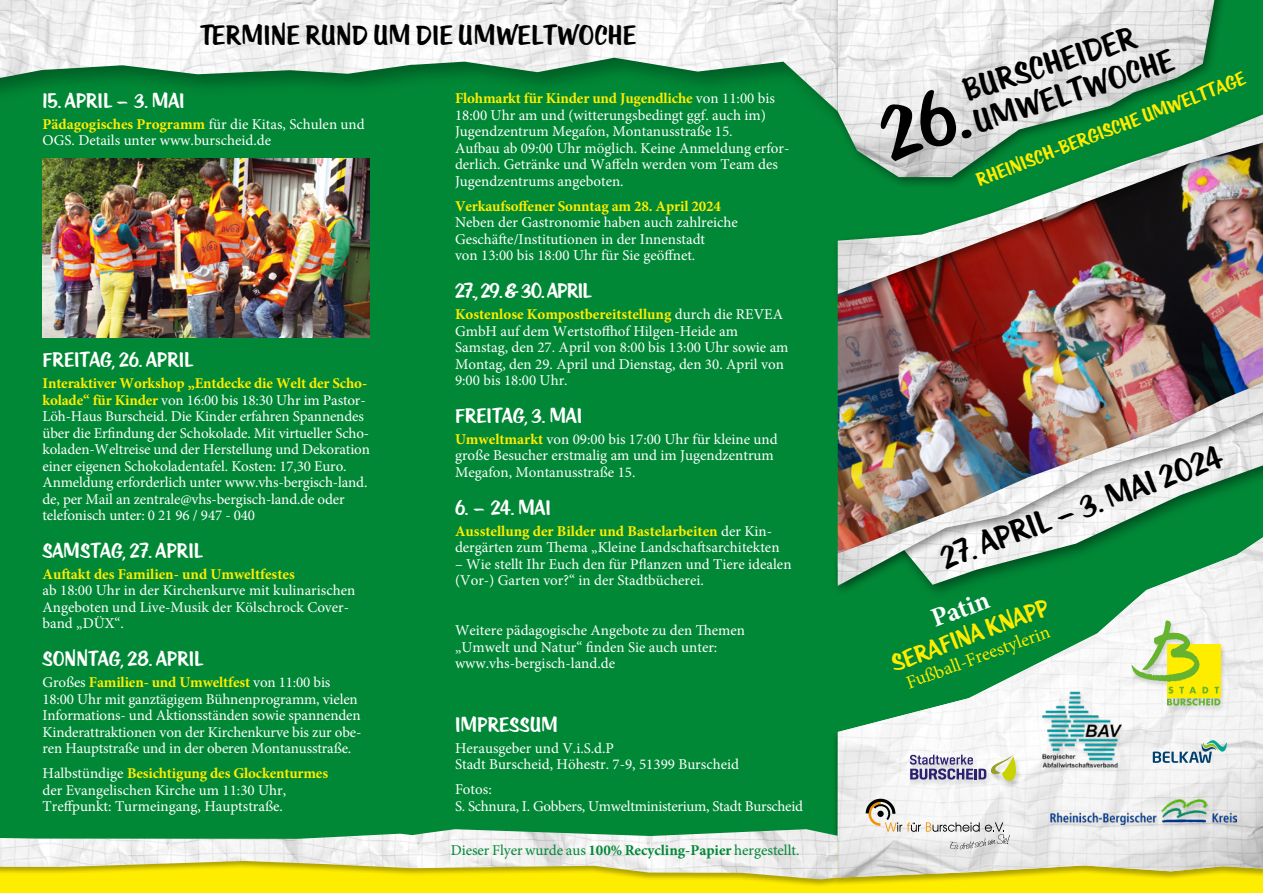
<style>
.page{position:relative;width:1263px;height:893px;background:#fff}
.page>*{position:absolute;margin:0;border:0;box-sizing:border-box;transform-origin:0 0}
.t1{font:35.4px "KTF Roadstar";color:#000}
.t2{font:35.1px/33.5px "KTF Roadstar";color:#000}
.t3{font:30px "KTF Roadstar";color:#000}
.t4{font:26.85px "KTF Roadstar";color:#ffed00}
.t5{font:700 26.85px "Minion Pro";color:#fff}
.t6{font:22.5px "KTF Roadstar";color:#fff}
.t7{font:22.5px "KTF Roadstar";letter-spacing:-.03em;color:#fff}
.t8{font:21px "KTF Roadstar";color:#ffed00}
.t9{font:18.6px "Minion Pro";color:#ffed00}
.t10{font:15px/16.5px "Minion Pro";color:#fff}
.t11{font:700 15px "Minion Pro";letter-spacing:-.01em;color:#ffed00}
.t12{font:15px/16.5px "Minion Pro";letter-spacing:-.02em;color:#fff}
.t13{font:15px "Minion Pro";color:#008836}
.s1{font-weight:700;color:#ffed00}
.s2{font-weight:700}
</style>
<div class="page">
<div style="left:0;top:0;width:432px;height:869px;background:#008836"></div>
<div style="left:400px;top:0;width:450px;height:869px;background:#008836"></div>
<div style="left:0;top:841px;width:432px;height:52px;background:#ffed00"></div>
<div style="left:400px;top:841px;width:450px;height:52px;background:#ffed00"></div>
<div style="left:825px;top:841px;width:438px;height:52px;background:#ffed00"></div>
<div style="left:832px;top:493px;width:431px;height:393px;background:#000;opacity:.32"></div>
<img style="left:838px;top:597px;width:425px;height:281px">
<div style="left:1130px;top:620px;width:96px;height:93px;background:#000;opacity:.15"></div>
<svg style="left:1131px;top:620px;width:89px;height:86px"></svg>
<img style="left:1038px;top:687px;width:89px;height:89px">
<svg style="left:1153px;top:740px;width:74px;height:23px"></svg>
<div style="left:1049px;top:800px;width:193px;height:31px;background:#000;opacity:.15"></div>
<img style="left:1050px;top:800px;width:186px;height:25px">
<div style="left:908px;top:754px;width:113px;height:34px;background:#000;opacity:.15"></div>
<svg style="left:910px;top:754px;width:106px;height:27px"></svg>
<img style="left:838px;top:305px;width:425px;height:60px">
<div style="left:832px;top:96px;width:431px;height:209px;background:#000;opacity:.43"></div>
<img style="left:838px;top:114px;width:425px;height:180px">
<div style="left:832px;top:365px;width:431px;height:232px;background:#000;opacity:.47"></div>
<img style="left:838px;top:383px;width:425px;height:203px">
<img style="left:43px;top:158px;width:327px;height:180px">
<img style="left:0;top:0;width:831px;height:111px">
<svg style="left:866px;top:799px;width:144px;height:50px"></svg>
<div style="left:0;top:828px;width:840px;height:59px;background:#000;opacity:.32"></div>
<img style="left:0;top:829px;width:838px;height:50px">
<div style="left:831px;top:0;width:407px;height:189px;background:#000;opacity:.43"></div>
<img style="left:838px;top:0;width:376px;height:177px">
<svg style="left:875px;top:86px;width:97px;height:76px;background:#dcdcdc"></svg>
<h3 class="t3" style="left:200px;top:19px;width:438px">TERMINE RUND UM DIE UMWELTWOCHE</h3>
<h2 class="t2" style="left:958px;top:75px;width:210px;rotate:-18deg">BURSCHEIDER<br>UMWELTWOCHE</h2>
<h3 class="t8" style="left:973px;top:170px;width:288px;rotate:-21deg">RHEINISCH-BERGISCHE UMWELTTAGE</h3>
<h3 class="t6" style="left:43px;top:89px;width:144px">15. APRIL - 3. MAI</h3>
<p class="t10" style="left:43px;top:116px;width:324px"><span class="s1">Pädagogisches Programm</span> für die Kitas, Schulen und<br>OGS. Details unter www.burscheid.de</p>
<p class="t10" style="left:455px;top:90px;width:336px"><span class="s1">Flohmarkt für Kinder und Jugendliche</span> von 11:00 bis 18:00 Uhr am und (witterungsbedingt ggf. auch im)<br>Jugendzentrum Megafon, Montanusstraße 15.<br>Aufbau ab 09:00 Uhr möglich. Keine Anmeldung erfor&shy;derlich. Getränke und Waffeln werden vom Team des Jugendzentrums angeboten.</p>
<p class="t11" style="left:455px;top:196px;width:267px">Verkaufsoffener Sonntag am 28. April 2024</p>
<p class="t10" style="left:455px;top:214px;width:284px">Neben der Gastronomie haben auch zahlreiche<br>Geschäfte/Institutionen in der Innenstadt<br>von 13:00 bis 18:00 Uhr für Sie geöffnet.</p>
<h3 class="t7" style="left:455px;top:279px;width:138px">27., 29. &amp; 30. APRIL</h3>
<p class="t10" style="left:455px;top:306px;width:335px"><span class="s1">Kostenlose Kompostbereitstellung</span> durch die REVEA GmbH auf dem Wertstoffhof Hilgen-Heide am Samstag, den 27. April von 8:00 bis 13:00 Uhr sowie am Montag, den 29. April und Dienstag, den 30. April von 9:00 bis 18:00 Uhr.</p>
<h3 class="t6" style="left:455px;top:404px;width:129px">FREITAG, 3. MAI</h3>
<p class="t10" style="left:455px;top:431px;width:324px"><span class="s1">Umweltmarkt</span> von 09:00 bis 17:00 Uhr für kleine und große Besucher erstmalig am und im Jugendzentrum<br>Megafon, Montanusstraße 15.</p>
<h3 class="t6" style="left:455px;top:495px;width:97px">6. - 24. MAI</h3>
<p class="t10" style="left:455px;top:523px;width:326px"><span class="s1">Ausstellung der Bilder und Bastelarbeiten</span> der Kin&shy;dergärten zum Thema „Kleine Landschaftsarchitekten</p>
<p class="t10" style="left:455px;top:556px;width:338px">– Wie stellt Ihr Euch den für Pflanzen und Tiere idealen (Vor-) Garten vor?“ in der Stadtbücherei.</p>
<p class="t10" style="left:455px;top:622px;width:292px">Weitere pädagogische Angebote zu den Themen „Umwelt und Natur“ finden Sie auch unter: www.vhs-bergisch-land.de</p>
<h3 class="t6" style="left:43px;top:348px;width:152px">FREITAG, 26. APRIL</h3>
<p class="t10" style="left:43px;top:375px;width:329px"><span class="s1">Interaktiver Workshop „Entdecke die Welt der Scho&shy;kolade“ für Kinder</span> von 16:00 bis 18:30 Uhr im Pastor-Löh-Haus Burscheid. Die Kinder erfahren Spannendes über die Erfindung der Schokolade. Mit virtueller Scho&shy;koladen-Weltreise und der Herstellung und Dekoration einer eigenen Schokoladentafel. Kosten: 17,30 Euro.<br>Anmeldung erforderlich unter www.vhs-bergisch-land. de, per Mail an zentrale@vhs-bergisch-land.de oder telefonisch unter: 0 21 96 / 947 - 040</p>
<h3 class="t6" style="left:43px;top:539px;width:162px">SAMSTAG, 27. APRIL</h3>
<p class="t11" style="left:43px;top:563px;width:254px">Auftakt des Familien- und Umweltfestes</p>
<p class="t10" style="left:43px;top:582px;width:314px">ab 18:00 Uhr in der Kirchenkurve mit kulinarischen<br>Angeboten und Live-Musik der Kölschrock Cover&shy;band „DÜX“.</p>
<h3 class="t6" style="left:43px;top:647px;width:162px">SONNTAG, 28. APRIL</h3>
<p class="t10" style="left:43px;top:674px;width:320px">Großes <span class="s1">Familien- und Umweltfest</span> von 11:00 bis 18:00 Uhr mit ganztägigem Bühnenprogramm, vielen Informations- und Aktionsständen sowie spannenden Kinderattraktionen von der Kirchenkurve bis zur obe&shy;ren Hauptstraße und in der oberen Montanusstraße.</p>
<p class="t10" style="left:43px;top:765px;width:287px">Halbstündige <span class="s1">Besichtigung des Glockenturmes </span>der Evangelischen Kirche um 11:30 Uhr,<br>Treffpunkt: Turmeingang, Hauptstraße.</p>
<h1 class="t1" style="left:935px;top:540px;width:299px;rotate:-20deg">27. APRIL - 3. MAI 2024</h1>
<h3 class="t5" style="left:926px;top:601px;width:61px;rotate:-20deg">Patin</h3>
<h3 class="t4" style="left:887px;top:650px;width:167px;rotate:-20deg">SERAFINA KNAPP</h3>
<p class="t9" style="left:902px;top:671px;width:153px;rotate:-20deg">Fußball-Freestylerin</p>
<h3 class="t6" style="left:455px;top:712px;width:105px">IMPRESSUM</h3>
<p class="t10" style="left:455px;top:740px;width:286px">Herausgeber und V.i.S.d.P<br>Stadt Burscheid, Höhestr. 7-9, 51399 Burscheid</p>
<p class="t12" style="left:455px;top:781px;width:349px">Fotos:<br>S. Schnura, I. Gobbers, Umweltministerium, Stadt Burscheid</p>
<p class="t13" style="left:451px;top:840px;width:350px">Dieser Flyer wurde aus <span class="s2">100% Recycling-Papier</span> hergestellt.</p>
</div>
